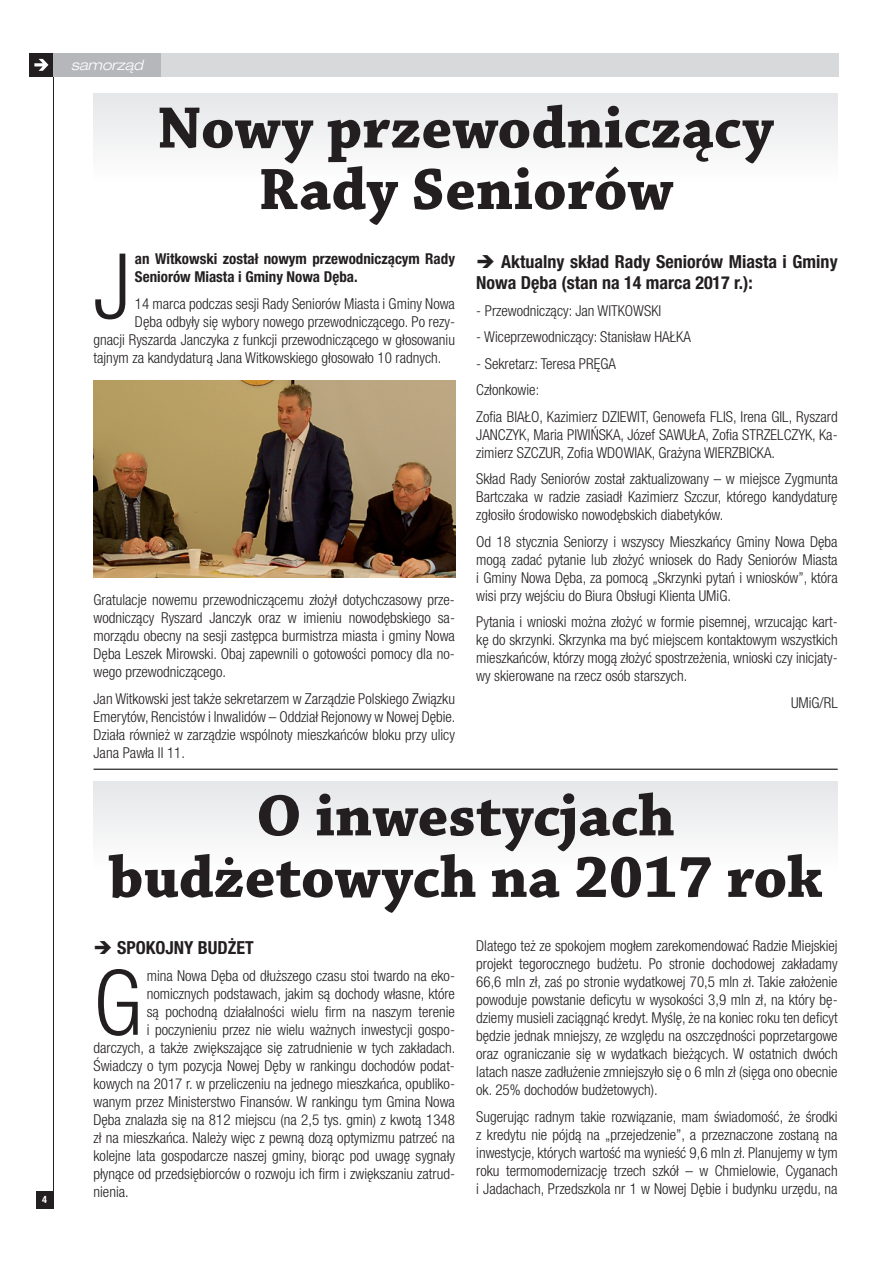
<style>
.page{position:relative;width:893px;height:1263px;background:#fff}
.page>*{position:absolute;margin:0;border:0;box-sizing:border-box;transform-origin:0 0}
.t1{font:300 condensed 90.6px "Helvetica Neue LT Pro";color:#231f20}
.t2{font:700 61.5px/61.5px "Chaparral Pro";color:#231f20;text-align:center}
.t3{font:700 condensed 18px/21.6px "Helvetica Neue LT Pro";color:#231f20}
.t4{font:300 condensed 15px/18px "Helvetica Neue LT Pro";color:#231f20;text-align:justify}
.t5{font:700 condensed 15px/18px "Helvetica Neue LT Pro";color:#231f20}
.t6{font:italic 300 expanded 14.25px "Helvetica Neue LT Pro";color:#fff}
.t7{font:700 condensed 10.05px "Helvetica Neue LT Pro";color:#fff}
</style>
<div class="page">
<div style="left:54px;top:53px;width:784px;height:24px;background:#d8d9db"></div>
<div style="left:30px;top:53px;width:23px;height:24px;background:#231f20"></div>
<svg style="left:34px;top:59px;width:14px;height:12px"></svg>
<hr style="left:53px;top:53px;width:1px;height:1155px;background:#231f20">
<div style="left:36px;top:1191px;width:17px;height:17px;background:#231f20"></div>
<div style="left:54px;top:53px;width:106px;height:24px;background:#b6b7bb"></div>
<div style="left:94px;top:94px;width:744px;height:89px;background:#f2f2f3"></div>
<div style="left:94px;top:781px;width:744px;height:90px;background:#f2f2f3"></div>
<img style="left:94px;top:381px;width:361px;height:196px">
<hr style="left:94px;top:769px;width:744px;height:1px;background:#231f20">
<p class="t7" style="left:42px;top:1193px;width:6px">4</p>
<p class="t6" style="left:71px;top:56px;width:73px">samorząd</p>
<h2 class="t2" style="left:157px;top:100px;width:618px">Nowy przewodniczący<br>Rady Seniorów</h2>
<h1 class="t1" style="left:94px;top:234px;width:38px">J</h1>
<p class="t5" style="left:135px;top:250px;width:322px">an Witkowski został nowym przewodniczącym Rady<br>Seniorów Miasta i Gminy Nowa Dęba.</p>
<p class="t4" style="left:135px;top:294px;width:322px">14 marca podczas sesji Rady Seniorów Miasta i Gminy Nowa</p>
<p class="t4" style="left:135px;top:312px;width:322px">Dęba odbyły się wybory nowego przewodniczącego. Po rezy-</p>
<p class="t4" style="left:94px;top:330px;width:363px">gnacji Ryszarda Janczyka z funkcji przewodniczącego w głosowaniu</p>
<p class="t4" style="left:94px;top:348px;width:349px">tajnym za kandydaturą Jana Witkowskiego głosowało 10 radnych.</p>
<p class="t4" style="left:94px;top:591px;width:363px">Gratulacje nowemu przewodniczącemu złożył dotychczasowy prze&shy;wodniczący Ryszard Janczyk oraz w imieniu nowodębskiego sa&shy;morządu obecny na sesji zastępca burmistrza miasta i gminy Nowa Dęba Leszek Mirowski. Obaj zapewnili o gotowości pomocy dla no&shy;wego przewodniczącego.</p>
<p class="t4" style="left:94px;top:689px;width:364px">Jan Witkowski jest także sekretarzem w Zarządzie Polskiego Związku Emerytów, Rencistów i Inwalidów – Oddział Rejonowy w Nowej Dębie.<br>Działa również w zarządzie wspólnoty mieszkańców bloku przy ulicy Jana Pawła II 11.</p>
<p class="t3" style="left:476px;top:250px;width:363px">➔ Aktualny skład Rady Seniorów Miasta i Gminy<br>Nowa Dęba (stan na 14 marca 2017 r.):</p>
<p class="t4" style="left:476px;top:301px;width:187px">- Przewodniczący: Jan WITKOWSKI</p>
<p class="t4" style="left:476px;top:328px;width:216px">- Wiceprzewodniczący: Stanisław HAŁKA</p>
<p class="t4" style="left:476px;top:350px;width:363px;line-height:26.5px;text-align:left">- Sekretarz: Teresa PRĘGA<br>Członkowie:<br>Zofia BIAŁO, Kazimierz DZIEWIT, Genowefa FLIS, Irena GIL, Ryszard</p>
<p class="t4" style="left:476px;top:425px;width:363px">JANCZYK, Maria PIWIŃSKA, Józef SAWUŁA, Zofia STRZELCZYK, Ka&shy;zimierz SZCZUR, Zofia WDOWIAK, Grażyna WIERZBICKA.</p>
<p class="t4" style="left:476px;top:470px;width:363px">Skład Rady Seniorów został zaktualizowany – w miejsce Zygmunta Bartczaka w radzie zasiadł Kazimierz Szczur, którego kandydaturę zgłosiło środowisko nowodębskich diabetyków.</p>
<p class="t4" style="left:476px;top:532px;width:363px">Od 18 stycznia Seniorzy i wszyscy Mieszkańcy Gminy Nowa Dęba mogą zadać pytanie lub złożyć wniosek do Rady Seniorów Miasta i Gminy Nowa Dęba, za pomocą „Skrzynki pytań i wniosków”, która wisi przy wejściu do Biura Obsługi Klienta UMiG.</p>
<p class="t4" style="left:476px;top:613px;width:363px">Pytania i wnioski można złożyć w formie pisemnej, wrzucając kart&shy;kę do skrzynki. Skrzynka ma być miejscem kontaktowym wszystkich mieszkańców, którzy mogą złożyć spostrzeżenia, wnioski czy inicjaty&shy;wy skierowane na rzecz osób starszych.</p>
<p class="t4" style="left:791px;top:693px;width:48px">UMiG/RL</p>
<h2 class="t2" style="left:109px;top:787px;width:715px">O inwestycjach budżetowych na 2017 rok</h2>
<p class="t3" style="left:94px;top:937px;width:162px">➔ SPOKOJNY BUDŻET</p>
<h1 class="t1" style="left:94px;top:951px;width:50px">G</h1>
<p class="t4" style="left:147px;top:966px;width:310px">mina Nowa Dęba od dłuższego czasu stoi twardo na eko-</p>
<p class="t4" style="left:147px;top:984px;width:310px">nomicznych podstawach, jakim są dochody własne, które</p>
<p class="t4" style="left:147px;top:1002px;width:310px">są pochodną działalności wielu firm na naszym terenie</p>
<p class="t4" style="left:147px;top:1020px;width:310px">i poczynieniu przez nie wielu ważnych inwestycji gospo-</p>
<p class="t4" style="left:94px;top:1038px;width:364px">darczych, a także zwiększające się zatrudnienie w tych zakładach.</p>
<p class="t4" style="left:94px;top:1056px;width:363px">Świadczy o tym pozycja Nowej Dęby w rankingu dochodów podat-</p>
<p class="t4" style="left:94px;top:1074px;width:363px">kowych na 2017 r. w przeliczeniu na jednego mieszkańca, opubliko-</p>
<p class="t4" style="left:94px;top:1092px;width:363px">wanym przez Ministerstwo Finansów. W rankingu tym Gmina Nowa</p>
<p class="t4" style="left:94px;top:1110px;width:363px">Dęba znalazła się na 812 miejscu (na 2,5 tys. gmin) z kwotą 1348</p>
<p class="t4" style="left:94px;top:1128px;width:363px">zł na mieszkańca. Należy więc z pewną dozą optymizmu patrzeć na</p>
<p class="t4" style="left:94px;top:1146px;width:363px">kolejne lata gospodarcze naszej gminy, biorąc pod uwagę sygnały</p>
<p class="t4" style="left:94px;top:1164px;width:363px">płynące od przedsiębiorców o rozwoju ich firm i zwiększaniu zatrud-</p>
<p class="t4" style="left:94px;top:1182px;width:37px">nienia.</p>
<p class="t4" style="left:476px;top:937px;width:363px">Dlatego też ze spokojem mogłem zarekomendować Radzie Miejskiej projekt tegorocznego budżetu. Po stronie dochodowej zakładamy 66,6 mln zł, zaś po stronie wydatkowej 70,5 mln zł. Takie założenie powoduje powstanie deficytu w wysokości 3,9 mln zł, na który bę&shy;dziemy musieli zaciągnąć kredyt. Myślę, że na koniec roku ten deficyt będzie jednak mniejszy, ze względu na oszczędności poprzetargowe oraz ograniczanie się w wydatkach bieżących. W ostatnich dwóch latach nasze zadłużenie zmniejszyło się o 6 mln zł (sięga ono obecnie ok. 25% dochodów budżetowych).</p>
<p class="t4" style="left:476px;top:1107px;width:363px">Sugerując radnym takie rozwiązanie, mam świadomość, że środki z kredytu nie pójdą na „przejedzenie”, a przeznaczone zostaną na inwestycje, których wartość ma wynieść 9,6 mln zł. Planujemy w tym roku termomodernizację trzech szkół – w Chmielowie, Cyganach i Jadachach, Przedszkola nr 1 w Nowej Dębie i budynku urzędu, na</p>
</div>
